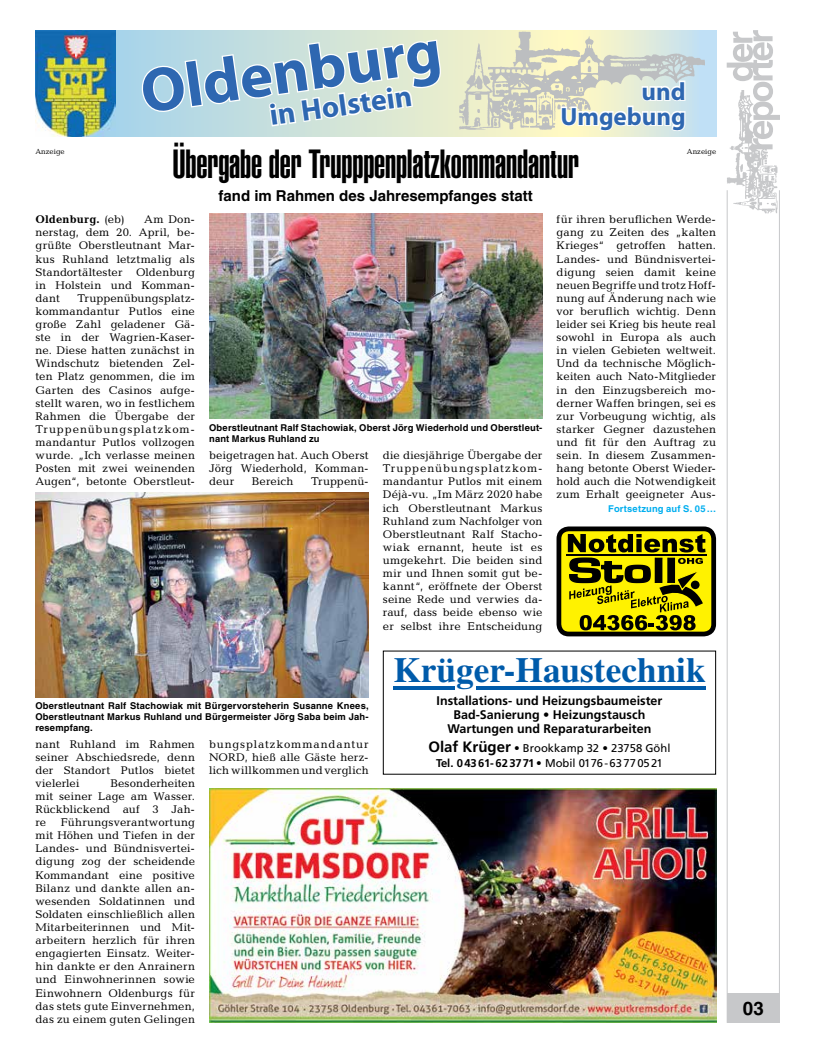
<style>
.page{position:relative;width:819px;height:1053px;background:#fff}
.page>*{position:absolute;margin:0;border:0;box-sizing:border-box;transform-origin:0 0}
.t1{font:700 62.5px "Myriad Pro";color:#2e67b1}
.t2{font:40px "Helvetica LT Std Ultra Comp";letter-spacing:-.005em;color:#000}
.t3{font:700 35.25px "Times LT Std";color:#005baa}
.t4{font:700 30px "Myriad Pro";color:#2e67b1}
.t5{font:700 25px/25px "Myriad Pro";color:#2e67b1;text-align:right}
.t6{font:700 18.75px "Helvetica LT Std";color:#000}
.t7{font:700 15px "Helvetica LT Std";color:#000}
.t8{font:700 12.5px/13.8px "Frutiger LT Std";color:#000;text-align:center}
.t9{font:11.25px/13.1px "Candida Std";letter-spacing:.01em;color:#000;text-align:justify}
.t10{font:11.25px/15px "Frutiger LT Std";color:#000;text-align:center}
.t11{font:700 11.25px "Candida Std";letter-spacing:.01em;color:#000}
.t12{font:700 9.38px/11.2px "Helvetica LT Std";letter-spacing:.015em;color:#000}
.t13{font:700 9.38px "Helvetica LT Std";letter-spacing:.015em;color:#00aeef}
.t14{font:7.5px "Candida Std";color:#000}
.s1{font-weight:400}
.s2{font-weight:700;font-size:15px}
.s3{font-weight:700}
</style>
<div class="page">
<div style="left:726px;top:993px;width:53px;height:29px;background:#c7c8ca"></div>
<hr style="left:778px;top:190px;width:1px;height:832px;background:#c7c8ca">
<hr style="left:726px;top:190px;width:1px;height:832px;background:#c7c8ca">
<img style="left:726px;top:149px;width:52px;height:65px">
<svg style="left:726px;top:30px;width:54px;height:119px"></svg>
<div style="left:559px;top:529px;width:154px;height:105px;background:#fff200;border-radius:10px"></div>
<div style="left:556px;top:526px;width:160px;height:110px;border:5px solid #000;border-radius:10px"></div>
<svg style="left:567px;top:534px;width:138px;height:96px"></svg>
<hr style="left:566px;top:554px;width:140px;height:1px;background:#000">
<hr style="left:393px;top:686px;width:61px;height:4px;background:#005baa">
<hr style="left:476px;top:686px;width:229px;height:4px;background:#005baa">
<img style="left:209px;top:788px;width:507px;height:234px">
<svg style="left:115px;top:30px;width:601px;height:106px;background:#c4dede"></svg>
<img style="left:35px;top:30px;width:80px;height:106px">
<svg style="left:141px;top:38px;width:302px;height:90px"></svg>
<img style="left:459px;top:30px;width:245px;height:103px">
<svg style="left:559px;top:65px;width:128px;height:71px"></svg>
<img style="left:209px;top:213px;width:333px;height:205px">
<img style="left:35px;top:493px;width:334px;height:204px">
<p class="t1" style="left:136px;top:57px;width:304px;rotate:-8deg">Oldenburg</p>
<p class="t4" style="left:267px;top:99px;width:145px;rotate:-8deg">in Holstein</p>
<p class="t5" style="left:560px;top:79px;width:127px">und<br>Umgebung</p>
<p class="t2" style="left:172px;top:141px;width:408px">Übergabe der Trupppenplatzkommandantur</p>
<p class="t7" style="left:218px;top:186px;width:316px">fand im Rahmen des Jahresempfanges statt</p>
<p class="t14" style="left:35px;top:147px;width:31px">Anzeige</p>
<p class="t14" style="left:686px;top:147px;width:31px">Anzeige</p>
<p class="t9" style="left:35px;top:213px;width:161px;text-indent:109px">Am Don&shy;nerstag, dem 20. April, be&shy;grüßte Oberstleutnant Mar&shy;kus Ruhland letztmalig als Standortältester Oldenburg in Holstein und Komman&shy;dant</p>
<p class="t11" style="left:35px;top:213px;width:91px">Oldenburg. <span class="s1">(eb)</span></p>
<p class="t9" style="left:35px;top:291px;width:161px;text-indent:42px">Truppenübungsplatz&shy;kommandantur Putlos eine große Zahl geladener Gä&shy;ste in der Wagrien-Kaser&shy;ne. Diese hatten zunächst in Windschutz bietenden Zel&shy;ten Platz genommen, die im Garten des Casinos aufge&shy;stellt waren, wo in festlichem Rahmen die Übergabe der Truppenübungsplatzkom&shy;mandantur Putlos vollzogen wurde. „Ich verlasse meinen Posten mit zwei weinenden Augen“, betonte Oberstleut-</p>
<p class="t12" style="left:209px;top:422px;width:335px">Oberstleutnant Ralf Stachowiak, Oberst Jörg Wiederhold und Oberstleut&shy;nant Markus Ruhland zu</p>
<p class="t9" style="left:209px;top:449px;width:161px">beigetragen hat. Auch Oberst Jörg Wiederhold, Komman&shy;deur</p>
<p class="t9" style="left:252px;top:475px;width:43px">Bereich</p>
<p class="t9" style="left:311px;top:475px;width:59px">Truppenü-</p>
<p class="t9" style="left:383px;top:449px;width:161px">die diesjährige Übergabe der Truppenübungsplatzkom&shy;mandantur Putlos mit einem Déjà-vu. „Im März 2020 habe ich Oberstleutnant Markus Ruhland zum Nachfolger von Oberstleutnant Ralf Stacho&shy;wiak ernannt, heute ist es umgekehrt. Die beiden sind mir und Ihnen somit gut be&shy;kannt“, eröffnete der Oberst seine Rede und verwies da&shy;rauf, dass beide ebenso wie er selbst ihre Entscheidung</p>
<p class="t9" style="left:556px;top:213px;width:161px">für ihren beruflichen Werde&shy;gang zu Zeiten des „kalten Krieges“ getroffen hatten.<br>Landes- und Bündnisvertei&shy;digung seien damit keine neuen Begriffe und trotz Hoff&shy;nung auf Änderung nach wie vor beruflich wichtig. Denn leider sei Krieg bis heute real sowohl in Europa als auch in vielen Gebieten weltweit.<br>Und da technische Möglich&shy;keiten auch Nato-Mitglieder in den Einzugsbereich mo&shy;derner Waffen bringen, sei es zur Vorbeugung wichtig, als starker Gegner dazustehen und fit für den Auftrag zu sein. In diesem Zusammen&shy;hang betonte Oberst Wieder&shy;hold auch die Notwendigkeit zum Erhalt geeigneter Aus-</p>
<p class="t13" style="left:608px;top:502px;width:109px">Fortsetzung auf S. 05…</p>
<p class="t12" style="left:35px;top:699px;width:335px;text-align:justify">Oberstleutnant Ralf Stachowiak mit Bürgervorsteherin Susanne Knees, Oberstleutnant Markus Ruhland und Bürgermeister Jörg Saba beim Jah&shy;resempfang.</p>
<p class="t9" style="left:35px;top:737px;width:161px">nant Ruhland im Rahmen seiner Abschiedsrede, denn der Standort Putlos bietet vielerlei</p>
<p class="t9" style="left:35px;top:776px;width:161px;text-indent:75px">Besonderheiten mit seiner Lage am Wasser.<br>Rückblickend auf 3 Jah&shy;re</p>
<p class="t9" style="left:35px;top:815px;width:161px;text-indent:25px">Führungsverantwortung mit Höhen und Tiefen in der Landes- und Bündnisvertei&shy;digung zog der scheidende Kommandant eine positive Bilanz und dankte allen an&shy;wesenden Soldatinnen und Soldaten einschließlich allen Mitarbeiterinnen und Mit&shy;arbeitern herzlich für ihren engagierten Einsatz. Weiter&shy;hin dankte er den Anrainern und Einwohnerinnen sowie Einwohnern Oldenburgs für das stets gute Einvernehmen, das zu einem guten Gelingen</p>
<p class="t9" style="left:209px;top:737px;width:161px">bungsplatzkommandantur NORD, hieß alle Gäste herz&shy;lich willkommen und verglich</p>
<p class="t3" style="left:393px;top:649px;width:314px">Krüger-Haustechnik</p>
<p class="t8" style="left:436px;top:693px;width:227px">Installations- und Heizungsbaumeister<br>Bad-Sanierung • Heizungstausch<br>Wartungen und Reparaturarbeiten</p>
<p class="t10" style="left:428px;top:740px;width:243px"><span class="s2">Olaf Krüger</span> • Brookkamp 32 • 23758 Göhl<br><span class="s3">Tel. 0 43 61- 62 37 71</span> • Mobil 0176 - 63 77 05 21</p>
<p class="t6" style="left:743px;top:996px;width:23px">03</p>
</div>
